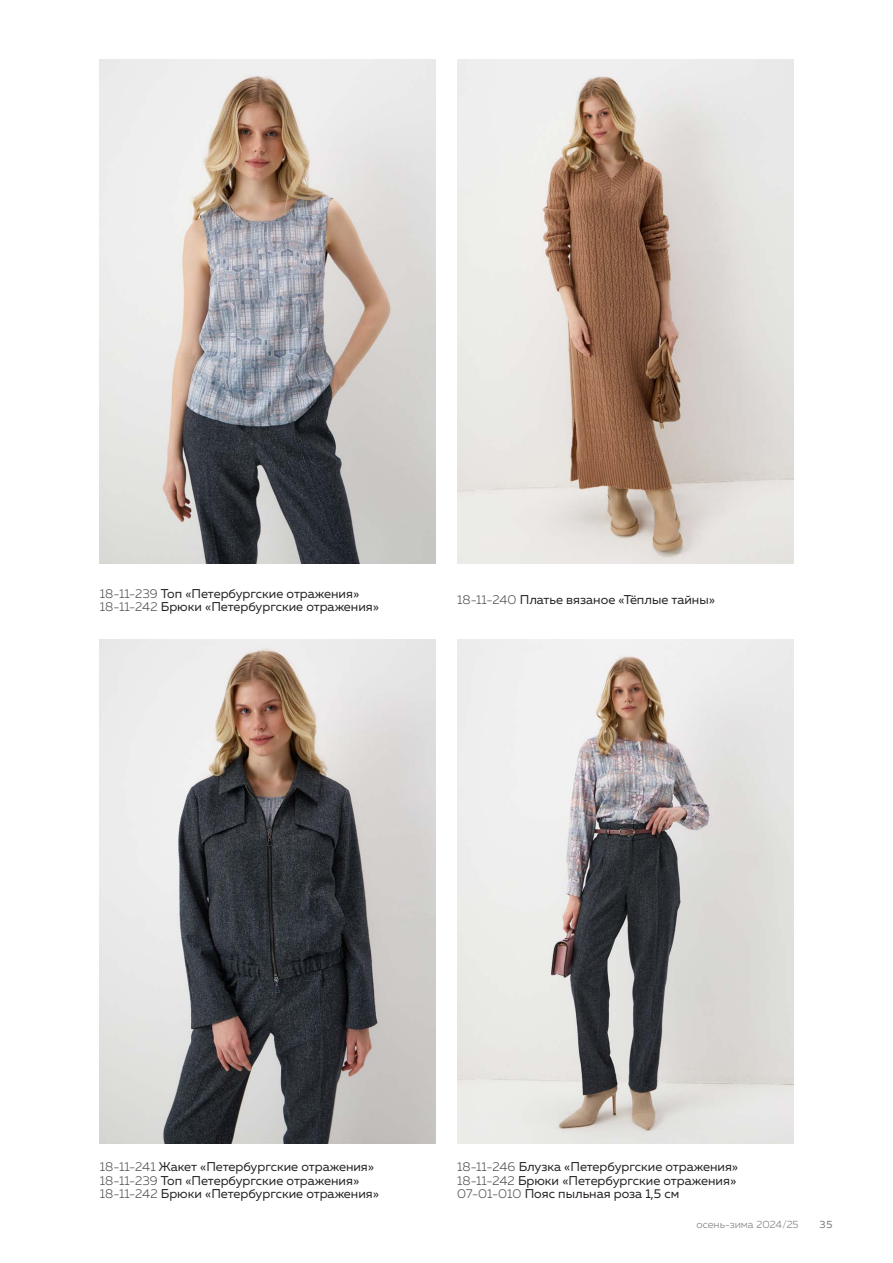
<style>
.page{position:relative;width:893px;height:1263px;background:#fff}
.page>*{position:absolute;margin:0;border:0;box-sizing:border-box;transform-origin:0 0}
.t1{font:12.75px/13.5px "Muller";color:#231f20}
.t2{font:300 10.5px "Muller";color:#76787b}
.t3{font:10.5px "Muller";color:#76787b}
.s1{font-weight:300;color:#4b4c4d}
</style>
<div class="page">
<img style="left:100px;top:59px;width:336px;height:504px">
<img style="left:100px;top:639px;width:336px;height:504px">
<img style="left:457px;top:59px;width:336px;height:504px">
<img style="left:457px;top:639px;width:336px;height:504px">
<p class="t1" style="left:100px;top:586px;width:281px"><span class="s1">18-11-239</span> Топ «Петербургские отражения»<br><span class="s1">18-11-242</span> Брюки «Петербургские отражения»</p>
<p class="t1" style="left:457px;top:593px;width:259px"><span class="s1">18-11-240</span> Платье вязаное «Тёплые тайны»</p>
<p class="t1" style="left:100px;top:1160px;width:281px"><span class="s1">18-11-241</span> Жакет «Петербургские отражения»<br><span class="s1">18-11-239</span> Топ «Петербургские отражения»<br><span class="s1">18-11-242</span> Брюки «Петербургские отражения»</p>
<p class="t1" style="left:457px;top:1160px;width:283px"><span class="s1">18-11-246</span> Блузка «Петербургские отражения»<br><span class="s1">18-11-242</span> Брюки «Петербургские отражения»<br><span class="s1">07-01-010</span> Пояс пыльная роза 1,5 см</p>
<p class="t2" style="left:696px;top:1218px;width:104px">осень-зима 2024/25</p>
<p class="t3" style="left:819px;top:1218px;width:15px">35</p>
</div>
